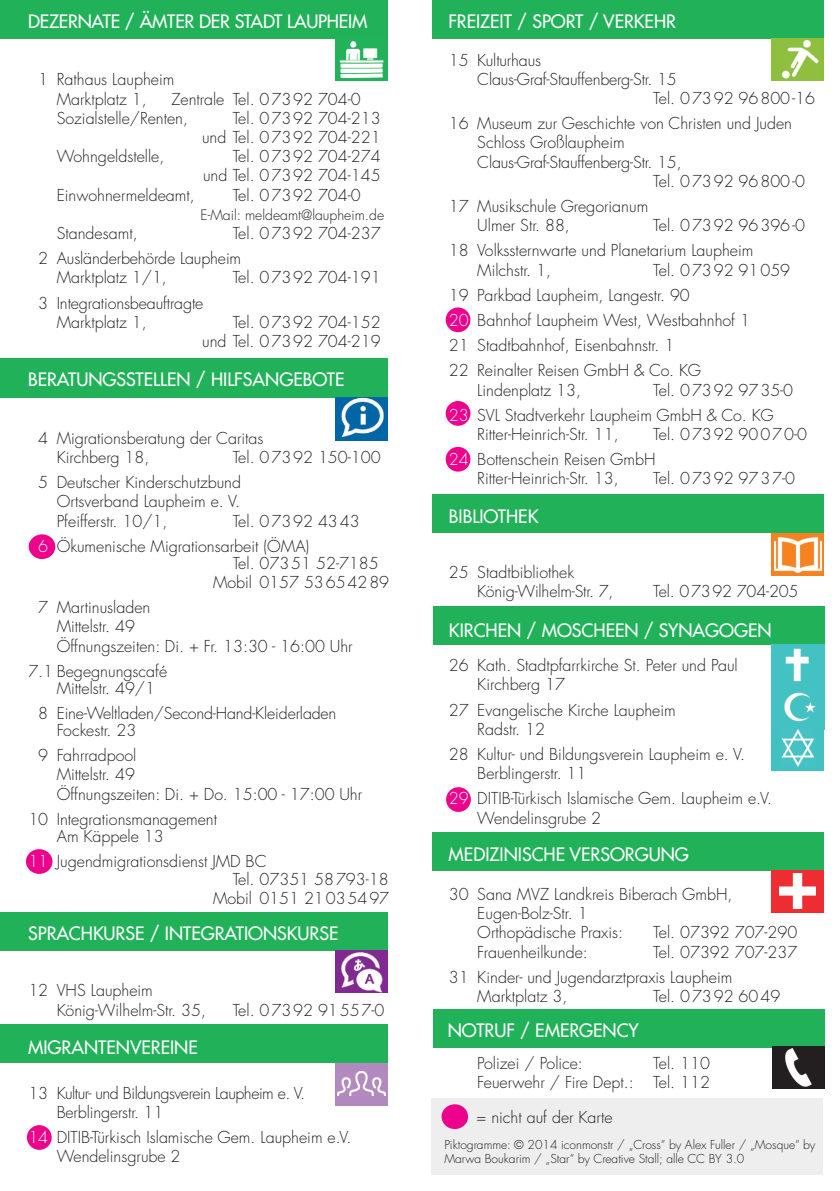
<style>
.page{position:relative;width:840px;height:1191px;background:#fff}
.page>*{position:absolute;margin:0;border:0;box-sizing:border-box;transform-origin:0 0}
.t1{font:500 18px "Futura LTW1 G";color:#fff}
.t2{font:300 16px/19.2px "Futura LTW1 G";color:#231f20}
.t3{font:300 16px/19.2px "Futura LTW1 G";letter-spacing:-.03em;color:#231f20}
.t4{font:300 14px "Futura LTW1 G";color:#231f20}
.t5{font:300 12px/14.4px "Futura LTW1 G";color:#231f20}
.s1{color:#fff}
.s2{color:#ed028c}
</style>
<div class="page">
<div style="left:432px;top:1009px;width:391px;height:38px;background:#21b259"></div>
<div style="left:771px;top:1046px;width:52px;height:43px;background:#231f20"></div>
<img style="left:785px;top:1048px;width:25px;height:38px">
<div style="left:0;top:0;width:387px;height:38px;background:#21b259"></div>
<img style="left:335px;top:38px;width:52px;height:42px">
<div style="left:0;top:358px;width:387px;height:40px;background:#21b259"></div>
<div style="left:335px;top:397px;width:52px;height:44px;background:#0166a5"></div>
<img style="left:341px;top:397px;width:43px;height:41px">
<div style="left:26px;top:849px;width:26px;height:25px;background:#ed028c;border-radius:50%"></div>
<div style="left:29px;top:534px;width:26px;height:25px;background:#ed028c;border-radius:50%"></div>
<div style="left:0;top:912px;width:387px;height:38px;background:#21b259"></div>
<div style="left:335px;top:950px;width:52px;height:43px;background:#802990"></div>
<img style="left:341px;top:952px;width:42px;height:41px">
<div style="left:0;top:1024px;width:387px;height:39px;background:#21b259"></div>
<div style="left:335px;top:1063px;width:52px;height:42px;background:#b289be"></div>
<img style="left:338px;top:1071px;width:47px;height:24px">
<div style="left:27px;top:1125px;width:25px;height:24px;background:#ed028c;border-radius:50%"></div>
<div style="left:432px;top:0;width:391px;height:38px;background:#21b259"></div>
<div style="left:771px;top:38px;width:52px;height:42px;background:#8dbe3e"></div>
<img style="left:781px;top:40px;width:38px;height:39px">
<div style="left:445px;top:307px;width:25px;height:25px;background:#ed028c;border-radius:50%"></div>
<div style="left:445px;top:401px;width:25px;height:25px;background:#ed028c;border-radius:50%"></div>
<div style="left:445px;top:447px;width:25px;height:24px;background:#ed028c;border-radius:50%"></div>
<div style="left:432px;top:495px;width:391px;height:38px;background:#21b259"></div>
<svg style="left:771px;top:533px;width:52px;height:42px"></svg>
<img style="left:774px;top:537px;width:46px;height:35px">
<div style="left:433px;top:607px;width:390px;height:38px;background:#21b259"></div>
<img style="left:771px;top:645px;width:52px;height:42px">
<svg style="left:771px;top:687px;width:52px;height:41px;background:#59c7c9"></svg>
<div style="left:771px;top:728px;width:52px;height:43px;background:#41c1c2"></div>
<img style="left:781px;top:729px;width:34px;height:38px">
<div style="left:446px;top:787px;width:24px;height:25px;background:#ed028c;border-radius:50%"></div>
<div style="left:432px;top:832px;width:391px;height:38px;background:#21b259"></div>
<div style="left:771px;top:870px;width:52px;height:42px;background:#ee2d33"></div>
<img style="left:779px;top:873px;width:35px;height:35px">
<div style="left:431px;top:1098px;width:391px;height:76px;background:#eeeeef"></div>
<div style="left:441px;top:1104px;width:27px;height:25px;background:#ed028c;border-radius:50%"></div>
<p class="t1" style="left:28px;top:6px;width:341px">DEZERNATE / ÄMTER DER STADT LAUPHEIM</p>
<p class="t2" style="left:28px;top:69px;width:147px;text-align:center"><span class="s1">0</span>1 Rathaus Laupheim<br>Marktplatz 1,</p>
<p class="t2" style="left:57px;top:88px;width:305px;text-indent:115px">Zentrale Tel. 07392 704-0<br>Sozialstelle/Renten,</p>
<p class="t2" style="left:202px;top:107px;width:180px;text-align:right">Tel. 07392 704-213<br>und Tel. 07392 704-221</p>
<p class="t2" style="left:57px;top:146px;width:109px">Wohngeldstelle,</p>
<p class="t2" style="left:203px;top:146px;width:179px;text-align:right">Tel. 07392 704-274<br>und Tel. 07392 704-145</p>
<p class="t2" style="left:57px;top:184px;width:139px">Einwohnermeldeamt,</p>
<p class="t2" style="left:232px;top:184px;width:129px">Tel. 07392 704-0</p>
<p class="t4" style="left:200px;top:203px;width:185px">E-Mail: meldeamt@laupheim.de</p>
<p class="t2" style="left:57px;top:222px;width:82px">Standesamt,</p>
<p class="t2" style="left:28px;top:219px;width:353px;line-height:25.2px;text-indent:204px">Tel. 07392 704-237<br><span class="s1">0</span>2 Ausländerbehörde Laupheim</p>
<p class="t2" style="left:57px;top:267px;width:112px">Marktplatz 1/1,</p>
<p class="t2" style="left:232px;top:267px;width:149px">Tel. 07392 704-191</p>
<p class="t2" style="left:57px;top:292px;width:148px;text-indent:-28px"><span class="s1">0</span>3 Integrationsbeauftragte<br>Marktplatz 1,</p>
<p class="t2" style="left:202px;top:311px;width:180px;text-align:right">Tel. 07392 704-152<br>und Tel. 07392 704-219</p>
<p class="t1" style="left:28px;top:365px;width:317px">BERATUNGSSTELLEN / HILFSANGEBOTE</p>
<p class="t2" style="left:57px;top:427px;width:208px;text-indent:-28px"><span class="s1">0</span>4 Migrationsberatung der Caritas<br>Kirchberg 18,</p>
<p class="t2" style="left:28px;top:443px;width:353px;line-height:25.2px;text-indent:204px">Tel. 07392 150-100<br><span class="s1">0</span>5 Deutscher Kinderschutzbund</p>
<p class="t2" style="left:57px;top:491px;width:185px">Ortsverband Laupheim e. V.<br>Pfeifferstr. 10/1,</p>
<p class="t2" style="left:28px;top:507px;width:332px;line-height:25.2px;text-indent:204px">Tel. 07392 4343<br><span class="s2">0</span><span class="s1">6</span> Ökumenische Migrationsarbeit (ÖMA)</p>
<p class="t2" style="left:213px;top:552px;width:177px;text-align:center">Tel. 07351 52-7185<br>Mobil 0157 53654289</p>
<p class="t2" style="left:57px;top:596px;width:297px;text-indent:-28px"><span class="s1">0</span>7 Martinusladen<br>Mittelstr. 49<br>Öffnungszeiten: Di. + Fr. 13:30 - 16:00 Uhr</p>
<p class="t2" style="left:57px;top:661px;width:112px;line-height:17px;text-indent:-28px">7.1 Begegnungscafé<br>Mittelstr. 49/1</p>
<p class="t2" style="left:57px;top:703px;width:281px;line-height:17px;text-indent:-28px"><span class="s1">0</span>8 Eine-Weltladen/Second-Hand-Kleiderladen<br>Fockestr. 23</p>
<p class="t2" style="left:57px;top:744px;width:307px;text-indent:-28px"><span class="s1">0</span>9 Fahrradpool<br>Mittelstr. 49<br>Öffnungszeiten: Di. + Do. 15:00 - 17:00 Uhr</p>
<p class="t2" style="left:57px;top:809px;width:162px;line-height:17px;text-indent:-28px">10 Integrationsmanagement<br>Am Käppele 13</p>
<p class="t2" style="left:28px;top:850px;width:239px"><span class="s1">11</span> Jugendmigrationsdienst JMD BC</p>
<p class="t2" style="left:232px;top:868px;width:157px">Tel. 07351 58793-18</p>
<p class="t2" style="left:213px;top:887px;width:177px">Mobil 0151 21035497</p>
<p class="t1" style="left:28px;top:918px;width:312px">SPRACHKURSE / INTEGRATIONSKURSE</p>
<p class="t2" style="left:57px;top:980px;width:151px;text-indent:-28px">12 VHS Laupheim<br>König-Wilhelm-Str. 35,</p>
<p class="t2" style="left:232px;top:999px;width:153px">Tel. 07392 91557-0</p>
<p class="t1" style="left:28px;top:1031px;width:171px">MIGRANTENVEREINE</p>
<p class="t3" style="left:57px;top:1082px;width:250px;text-indent:-28px">13 Kultur- und Bildungsverein Laupheim e. V.<br>Berblingerstr. 11</p>
<p class="t2" style="left:57px;top:1126px;width:296px;text-indent:-28px"><span class="s1">14</span> DITIB-Türkisch Islamische Gem. Laupheim e.V.<br>Wendelinsgrube 2</p>
<p class="t1" style="left:448px;top:6px;width:229px">FREIZEIT / SPORT / VERKEHR</p>
<p class="t2" style="left:448px;top:49px;width:94px">15 Kulturhaus</p>
<p class="t2" style="left:477px;top:68px;width:201px">Claus-Graf-Stauffenberg-Str. 15</p>
<p class="t2" style="left:653px;top:87px;width:163px">Tel. 07392 96800-16</p>
<p class="t2" style="left:448px;top:113px;width:344px">16 Museum zur Geschichte von Christen und Juden</p>
<p class="t2" style="left:477px;top:132px;width:149px">Schloss Großlaupheim</p>
<p class="t2" style="left:477px;top:151px;width:206px">Claus-Graf-Stauffenberg-Str. 15,</p>
<p class="t2" style="left:653px;top:170px;width:153px">Tel. 07392 96800-0</p>
<p class="t2" style="left:477px;top:195px;width:172px;text-indent:-28px">17 Musikschule Gregorianum<br>Ulmer Str. 88,</p>
<p class="t2" style="left:448px;top:212px;width:357px;line-height:25.2px;text-indent:204px">Tel. 07392 96396-0<br>18 Volkssternwarte und Planetarium Laupheim</p>
<p class="t2" style="left:477px;top:259px;width:75px">Milchstr. 1,</p>
<p class="t2" style="left:448px;top:256px;width:342px;line-height:25.2px;text-indent:204px">Tel. 07392 91059<br>19 Parkbad Laupheim, Langestr. 90<br><span class="s1">20</span> Bahnhof Laupheim West, Westbahnhof 1<br>21 Stadtbahnhof, Eisenbahnstr. 1<br>22 Reinalter Reisen GmbH &amp; Co. KG</p>
<p class="t2" style="left:477px;top:379px;width:105px">Lindenplatz 13,</p>
<p class="t2" style="left:448px;top:376px;width:345px;line-height:25.2px;text-indent:204px">Tel. 07392 9735-0<br><span class="s1">23</span> SVL Stadtverkehr Laupheim GmbH &amp; Co. KG</p>
<p class="t2" style="left:477px;top:423px;width:143px">Ritter-Heinrich-Str. 11,</p>
<p class="t2" style="left:448px;top:420px;width:359px;line-height:25.2px;text-indent:204px">Tel. 07392 90070-0<br><span class="s1">24</span> Bottenschein Reisen GmbH</p>
<p class="t2" style="left:477px;top:468px;width:143px">Ritter-Heinrich-Str. 13,</p>
<p class="t2" style="left:653px;top:468px;width:143px">Tel. 07392 9737-0</p>
<p class="t1" style="left:448px;top:501px;width:91px">BIBLIOTHEK</p>
<p class="t2" style="left:477px;top:561px;width:138px;text-indent:-28px">25 Stadtbibliothek<br>König-Wilhelm-Str. 7,</p>
<p class="t2" style="left:653px;top:581px;width:147px">Tel. 07392 704-205</p>
<p class="t1" style="left:448px;top:615px;width:324px">KIRCHEN / MOSCHEEN / SYNAGOGEN</p>
<p class="t2" style="left:477px;top:654px;width:262px;text-indent:-28px">26 Kath. Stadtpfarrkirche St. Peter und Paul<br>Kirchberg 17</p>
<p class="t2" style="left:477px;top:699px;width:200px;text-indent:-28px">27 Evangelische Kirche Laupheim<br>Radstr. 12</p>
<p class="t2" style="left:477px;top:743px;width:269px;text-indent:-28px">28 Kultur- und Bildungsverein Laupheim e. V.<br>Berblingerstr. 11</p>
<p class="t2" style="left:477px;top:788px;width:296px;text-indent:-28px"><span class="s1">29</span> DITIB-Türkisch Islamische Gem. Laupheim e.V.<br>Wendelinsgrube 2</p>
<p class="t1" style="left:448px;top:839px;width:242px">MEDIZINISCHE VERSORGUNG</p>
<p class="t2" style="left:477px;top:883px;width:256px;text-indent:-28px">30 Sana MVZ Landkreis Biberach GmbH,<br>Eugen-Bolz-Str. 1<br>Orthopädische Praxis:</p>
<p class="t2" style="left:653px;top:922px;width:145px">Tel. 07392 707-290</p>
<p class="t2" style="left:448px;top:938px;width:350px;line-height:25.2px;text-indent:204px">Tel. 07392 707-237<br>31 Kinder- und Jugendarztpraxis Laupheim</p>
<p class="t2" style="left:477px;top:985px;width:91px">Marktplatz 3,</p>
<p class="t2" style="left:653px;top:985px;width:128px">Tel. 07392 6049</p>
<p class="t2" style="left:477px;top:941px;width:112px">Frauenheilkunde:</p>
<p class="t1" style="left:447px;top:1015px;width:192px">NOTRUF / EMERGENCY</p>
<p class="t2" style="left:477px;top:1052px;width:107px">Polizei / Police:</p>
<p class="t2" style="left:477px;top:1052px;width:234px;text-align:right">Tel. 110<br>Feuerwehr / Fire Dept.: Tel. 112</p>
<p class="t2" style="left:476px;top:1106px;width:138px">= nicht auf der Karte</p>
<p class="t5" style="left:444px;top:1136px;width:372px">Piktogramme: © 2014 iconmonstr / „Cross“ by Alex Fuller / „Mosque“ by<br>Marwa Boukarim / „Star“ by Creative Stall; alle CC BY 3.0</p>
</div>
